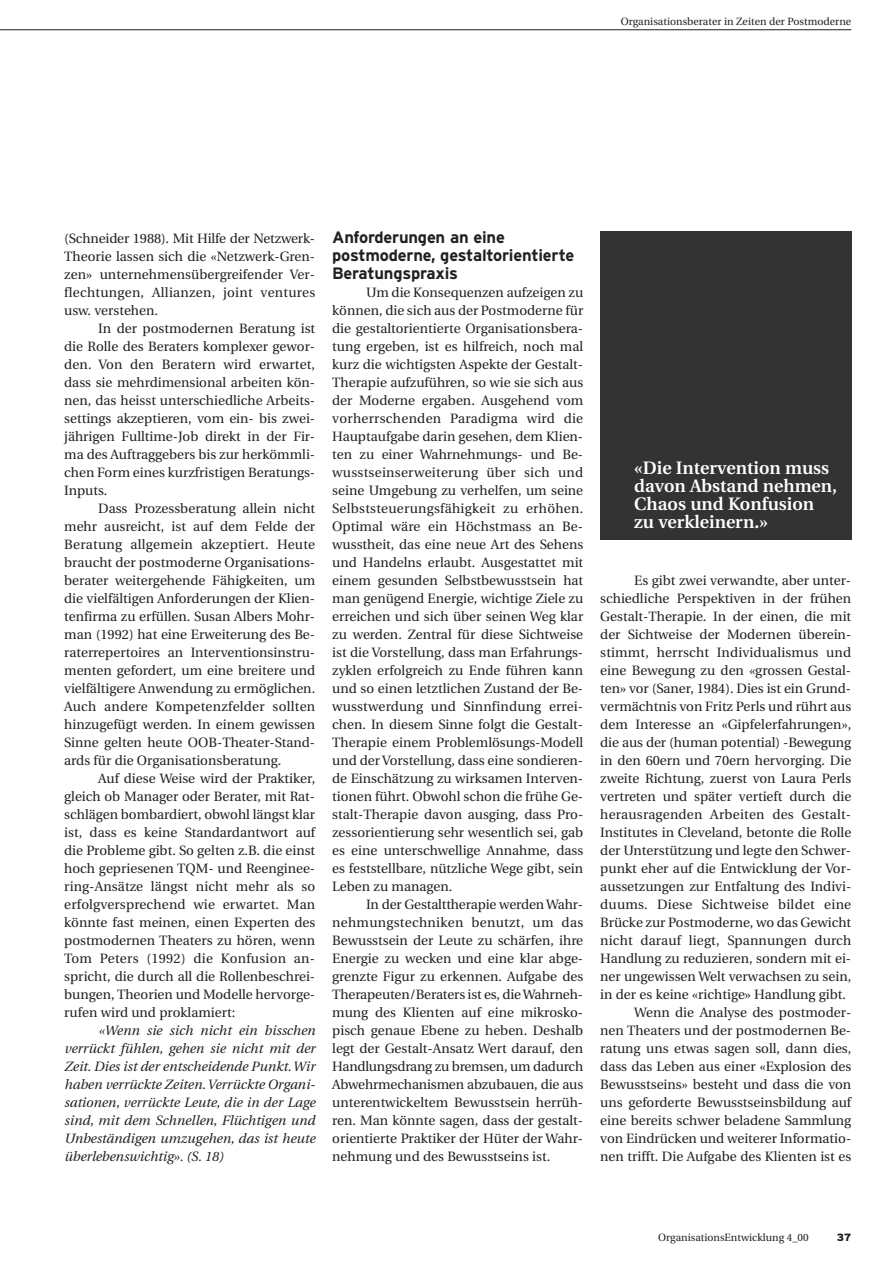
<style>
.page{position:relative;width:893px;height:1263px;background:#fff}
.page>*{position:absolute;margin:0;border:0;box-sizing:border-box;transform-origin:0 0}
.t1{font:600 18px/18px "Utopia";color:#fff}
.t2{font:700 16.5px/18px "Interstate";letter-spacing:-.015em;color:#231f20}
.t3{font:13.5px/18px "Utopia";color:#231f20;text-align:justify}
.t4{font:italic 13.5px/18px "Utopia";color:#231f20;text-align:justify}
.t5{font:13.5px "Utopia";letter-spacing:.02em;color:#231f20}
.t6{font:10.5px "Utopia";color:#231f20}
.t7{font:900 10.5px "Interstate";color:#231f20}
</style>
<div class="page">
<hr style="left:0;top:30px;width:851px;height:1px;background:#231f20">
<div style="left:600px;top:232px;width:251px;height:308px;background:#333"></div>
<p class="t6" style="left:620px;top:17px;width:232px">Organisationsberater in Zeiten der Postmoderne</p>
<p class="t3" style="left:64px;top:231px;width:252px">(Schneider 1988). Mit Hilfe der Netzwerk-Theorie lassen sich die «Netzwerk-Gren&shy;zen» unternehmensübergreifender Ver&shy;flechtungen, Allianzen, joint ventures usw. verstehen.</p>
<p class="t3" style="left:64px;top:321px;width:252px;text-indent:34px">In der postmodernen Beratung ist die Rolle des Beraters komplexer gewor&shy;den. Von den Beratern wird erwartet, dass sie mehrdimensional arbeiten kön&shy;nen, das heisst unterschiedliche Arbeits&shy;settings akzeptieren, vom ein- bis zwei&shy;jährigen Fulltime-Job direkt in der Fir&shy;ma des Auftraggebers bis zur herkömmli&shy;chen Form eines kurzfristigen Beratungs-Inputs.</p>
<p class="t3" style="left:64px;top:501px;width:252px;text-indent:34px">Dass Prozessberatung allein nicht mehr ausreicht, ist auf dem Felde der Beratung allgemein akzeptiert. Heute braucht der postmoderne Organisations&shy;berater weitergehende Fähigkeiten, um die vielfältigen Anforderungen der Klien&shy;tenfirma zu erfüllen. Susan Albers Mohr&shy;man (1992) hat eine Erweiterung des Be&shy;raterrepertoires an Interventionsinstru&shy;menten gefordert, um eine breitere und vielfältigere Anwendung zu ermöglichen.<br>Auch andere Kompetenzfelder sollten hinzugefügt werden. In einem gewissen Sinne gelten heute OOB-Theater-Stand&shy;ards für die Organisationsberatung.</p>
<p class="t3" style="left:64px;top:771px;width:252px;text-indent:34px">Auf diese Weise wird der Praktiker, gleich ob Manager oder Berater, mit Rat&shy;schlägen bombardiert, obwohl längst klar ist, dass es keine Standardantwort auf die Probleme gibt. So gelten z.B. die einst hoch gepriesenen TQM- und Reenginee&shy;ring-Ansätze längst nicht mehr als so erfolgversprechend wie erwartet. Man könnte fast meinen, einen Experten des postmodernen Theaters zu hören, wenn Tom Peters (1992) die Konfusion an&shy;spricht, die durch all die Rollenbeschrei&shy;bungen, Theorien und Modelle hervorge&shy;rufen wird und proklamiert:</p>
<p class="t4" style="left:64px;top:1023px;width:252px;text-indent:34px">«Wenn sie sich nicht ein bisschen verrückt fühlen, gehen sie nicht mit der Zeit. Dies ist der entscheidende Punkt. Wir haben verrückte Zeiten. Verrückte Organi&shy;sationen, verrückte Leute, die in der Lage sind, mit dem Schnellen, Flüchtigen und Unbeständigen umzugehen, das ist heute überlebenswichtig». (S. 18)</p>
<p class="t2" style="left:332px;top:230px;width:243px">Anforderungen an eine postmoderne, gestaltorientierte<br>Beratungspraxis</p>
<p class="t3" style="left:332px;top:285px;width:252px;text-indent:34px">Um die Konsequenzen aufzeigen zu können, die sich aus der Postmoderne für die gestaltorientierte Organisationsbera&shy;tung ergeben, ist es hilfreich, noch mal kurz die wichtigsten Aspekte der Gestalt-Therapie aufzuführen, so wie sie sich aus der Moderne ergaben. Ausgehend vom vorherrschenden Paradigma wird die Hauptaufgabe darin gesehen, dem Klien&shy;ten zu einer Wahrnehmungs- und Be&shy;wusstseinserweiterung über sich und seine Umgebung zu verhelfen, um seine Selbststeuerungsfähigkeit zu erhöhen.<br>Optimal wäre ein Höchstmass an Be&shy;wusstheit, das eine neue Art des Sehens und Handelns erlaubt. Ausgestattet mit einem gesunden Selbstbewusstsein hat man genügend Energie, wichtige Ziele zu erreichen und sich über seinen Weg klar zu werden. Zentral für diese Sichtweise ist die Vorstellung, dass man Erfahrungs&shy;zyklen erfolgreich zu Ende führen kann und so einen letztlichen Zustand der Be&shy;wusstwerdung und Sinnfindung errei&shy;chen. In diesem Sinne folgt die Gestalt-Therapie einem Problemlösungs-Modell und der Vorstellung, dass eine sondieren&shy;de Einschätzung zu wirksamen Interven&shy;tionen führt. Obwohl schon die frühe Ge&shy;stalt-Therapie davon ausging, dass Pro&shy;zessorientierung sehr wesentlich sei, gab es eine unterschwellige Annahme, dass es feststellbare, nützliche Wege gibt, sein Leben zu managen.</p>
<p class="t3" style="left:332px;top:897px;width:252px;text-indent:34px">In der Gestalttherapie werden Wahr&shy;nehmungstechniken benutzt, um das Bewusstsein der Leute zu schärfen, ihre Energie zu wecken und eine klar abge&shy;grenzte Figur zu erkennen. Aufgabe des Therapeuten/Beraters ist es, die Wahrneh&shy;mung des Klienten auf eine mikrosko&shy;pisch genaue Ebene zu heben. Deshalb legt der Gestalt-Ansatz Wert darauf, den Handlungsdrang zu bremsen, um dadurch Abwehrmechanismen abzubauen, die aus unterentwickeltem Bewusstsein herrüh&shy;ren. Man könnte sagen, dass der gestalt&shy;orientierte Praktiker der Hüter der Wahr&shy;nehmung und des Bewusstseins ist.</p>
<h1 class="t1" style="left:634px;top:461px;width:204px">«Die Intervention muss davon Abstand nehmen,<br>Chaos und Konfusion zu verkleinern.»</h1>
<p class="t3" style="left:634px;top:573px;width:218px">Es gibt zwei verwandte, aber unter-</p>
<p class="t3" style="left:600px;top:591px;width:252px">schiedliche Perspektiven in der frühen</p>
<p class="t3" style="left:600px;top:609px;width:252px">Gestalt-Therapie. In der einen, die mit</p>
<p class="t3" style="left:600px;top:627px;width:252px">der Sichtweise der Modernen überein-</p>
<p class="t3" style="left:600px;top:645px;width:252px">stimmt, herrscht Individualismus und</p>
<p class="t3" style="left:600px;top:663px;width:252px">eine Bewegung zu den «grossen Gestal-</p>
<p class="t3" style="left:600px;top:681px;width:252px">ten» vor (Saner, 1984). Dies ist ein Grund-</p>
<p class="t3" style="left:600px;top:699px;width:252px">vermächtnis von Fritz Perls und rührt aus</p>
<p class="t3" style="left:600px;top:717px;width:252px">dem Interesse an «Gipfelerfahrungen»,</p>
<p class="t3" style="left:600px;top:735px;width:252px">die aus der (human potential) -Bewegung</p>
<p class="t3" style="left:600px;top:753px;width:252px">in den 60ern und 70ern hervorging. Die</p>
<p class="t3" style="left:600px;top:771px;width:252px">zweite Richtung, zuerst von Laura Perls</p>
<p class="t3" style="left:600px;top:789px;width:252px">vertreten und später vertieft durch die</p>
<p class="t3" style="left:600px;top:807px;width:252px">herausragenden Arbeiten des Gestalt-</p>
<p class="t3" style="left:600px;top:825px;width:252px">Institutes in Cleveland, betonte die Rolle</p>
<p class="t3" style="left:600px;top:843px;width:252px">der Unterstützung und legte den Schwer-</p>
<p class="t3" style="left:600px;top:861px;width:252px">punkt eher auf die Entwicklung der Vor-</p>
<p class="t3" style="left:600px;top:879px;width:252px">aussetzungen zur Entfaltung des Indivi-</p>
<p class="t5" style="left:600px;top:899px;width:252px">duums. Diese Sichtweise bildet eine</p>
<p class="t3" style="left:600px;top:915px;width:252px">Brücke zur Postmoderne, wo das Gewicht</p>
<p class="t3" style="left:600px;top:933px;width:252px">nicht darauf liegt, Spannungen durch</p>
<p class="t3" style="left:600px;top:951px;width:252px">Handlung zu reduzieren, sondern mit ei-</p>
<p class="t3" style="left:600px;top:969px;width:252px">ner ungewissen Welt verwachsen zu sein,</p>
<p class="t3" style="left:600px;top:987px;width:247px">in der es keine «richtige» Handlung gibt.</p>
<p class="t3" style="left:634px;top:1005px;width:218px">Wenn die Analyse des postmoder-</p>
<p class="t3" style="left:600px;top:1023px;width:252px">nen Theaters und der postmodernen Be-</p>
<p class="t3" style="left:600px;top:1041px;width:252px">ratung uns etwas sagen soll, dann dies,</p>
<p class="t3" style="left:600px;top:1059px;width:252px">dass das Leben aus einer «Explosion des</p>
<p class="t3" style="left:600px;top:1077px;width:252px">Bewusstseins» besteht und dass die von</p>
<p class="t3" style="left:600px;top:1095px;width:252px">uns geforderte Bewusstseinsbildung auf</p>
<p class="t3" style="left:600px;top:1113px;width:252px">eine bereits schwer beladene Sammlung</p>
<p class="t3" style="left:600px;top:1131px;width:252px">von Eindrücken und weiterer Informatio-</p>
<p class="t3" style="left:600px;top:1149px;width:252px">nen trifft. Die Aufgabe des Klienten ist es</p>
<p class="t6" style="left:658px;top:1234px;width:152px">OrganisationsEntwicklung 4_00</p>
<p class="t7" style="left:836px;top:1234px;width:16px">37</p>
</div>
